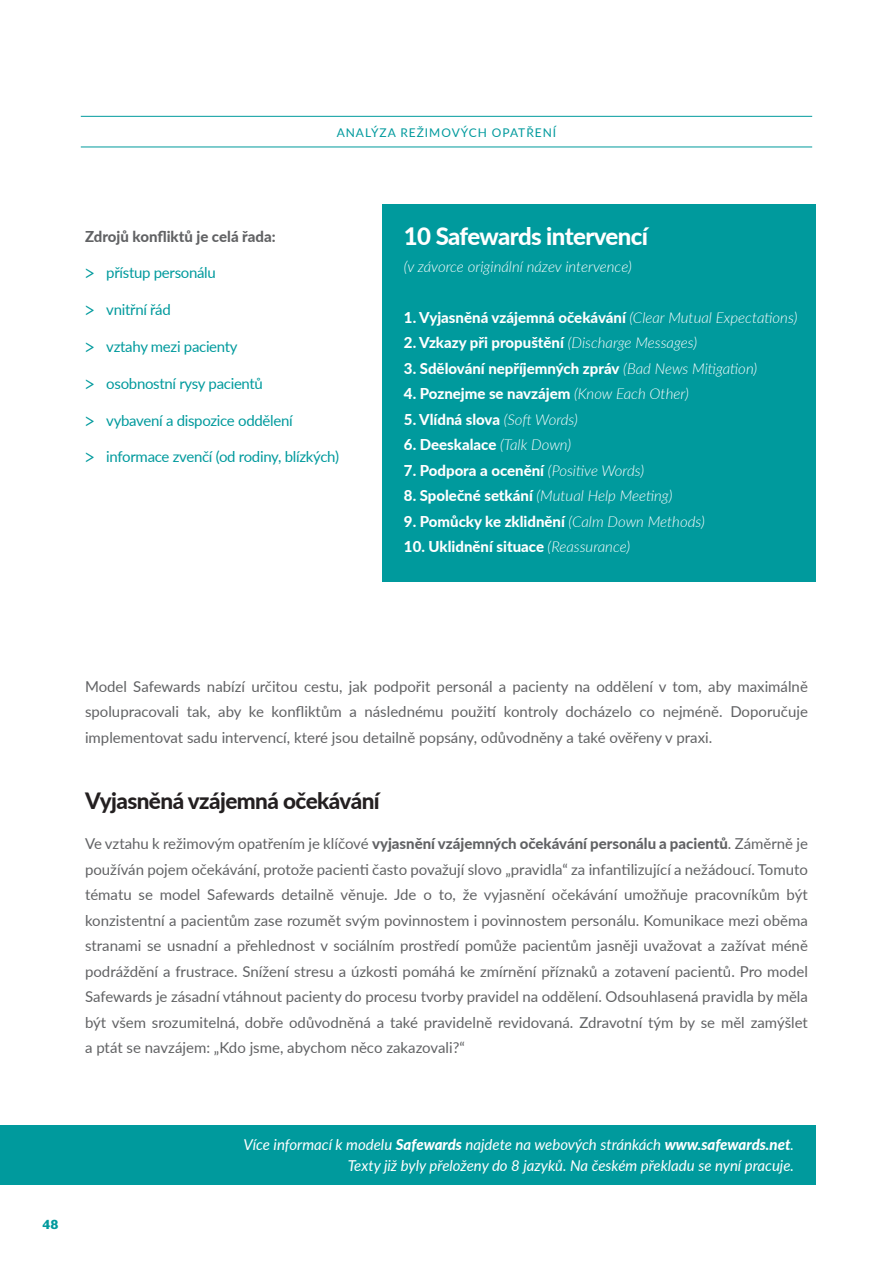
<style>
.page{position:relative;width:893px;height:1263px;background:#fff}
.page>*{position:absolute;margin:0;border:0;box-sizing:border-box;transform-origin:0 0}
.t1{font:800 24px "Lato";letter-spacing:-.025em;color:#fff}
.t2{font:800 22.5px "Lato";letter-spacing:-.025em;color:#231f20}
.t3{font:15px/25.5px "Lato";color:#616264;text-align:justify}
.t4{font:800 15px "Lato";color:#fff}
.t5{font:italic 15px/21px "Lato";color:#fff;text-align:right}
.t6{font:15px "Lato";letter-spacing:-.02em;color:#009a9d}
.t7{font:italic 300 15px "Lato";color:#fff}
.t8{font:800 15px "Lato";color:#616264}
.t9{font:800 13.5px "Gill Sans";color:#009a9d}
.t10{font:12px "Lato";letter-spacing:.08em;color:#009a9d}
.s1{font-family:"Raleway";font-size:18px}
.s2{font-weight:300;font-style:italic}
.s3{font-weight:800;font-style:normal}
.s4{font-weight:800}
</style>
<div class="page">
<hr style="left:81px;top:116px;width:731px;height:1px;background:#009a9d">
<hr style="left:81px;top:147px;width:731px;height:1px;background:#009a9d">
<div style="left:383px;top:204px;width:433px;height:377px;background:#009a9d"></div>
<div style="left:0;top:1125px;width:815px;height:59px;background:#009a9d"></div>
<p class="t10" style="left:337px;top:124px;width:221px">Analýza režimových opatření</p>
<p class="t8" style="left:85px;top:225px;width:192px">Zdrojů konfliktů je celá řada:</p>
<p class="t6" style="left:85px;top:262px;width:132px"><span class="s1">&gt;</span> přístup personálu</p>
<p class="t6" style="left:85px;top:299px;width:87px"><span class="s1">&gt;</span> vnitřní řád</p>
<p class="t6" style="left:85px;top:336px;width:154px"><span class="s1">&gt;</span> vztahy mezi pacienty</p>
<p class="t6" style="left:85px;top:373px;width:179px"><span class="s1">&gt;</span> osobnostní rysy pacientů</p>
<p class="t6" style="left:85px;top:409px;width:209px"><span class="s1">&gt;</span> vybavení a dispozice oddělení</p>
<p class="t6" style="left:85px;top:446px;width:256px"><span class="s1">&gt;</span> informace zvenčí (od rodiny, blízkých)</p>
<h1 class="t1" style="left:404px;top:218px;width:246px">10 Safewards intervencí</h1>
<p class="t7" style="left:404px;top:256px;width:229px">(v závorce originální název intervence)</p>
<p class="t4" style="left:404px;top:306px;width:395px">1. Vyjasněná vzájemná očekávání <span class="s2">(Clear Mutual Expectations)</span></p>
<p class="t4" style="left:404px;top:332px;width:295px">2. Vzkazy při propuštění <span class="s2">(Discharge Messages)</span></p>
<p class="t4" style="left:404px;top:357px;width:355px">3. Sdělování nepříjemných zpráv <span class="s2">(Bad News Mitigation)</span></p>
<p class="t4" style="left:404px;top:383px;width:286px">4. Poznejme se navzájem <span class="s2">(Know Each Other)</span></p>
<p class="t4" style="left:404px;top:408px;width:175px">5. Vlídná slova <span class="s2">(Soft Words)</span></p>
<p class="t4" style="left:404px;top:434px;width:169px">6. Deeskalace <span class="s2">(Talk Down)</span></p>
<p class="t4" style="left:404px;top:459px;width:242px">7. Podpora a ocenění <span class="s2">(Positive Words)</span></p>
<p class="t7" style="left:404px;top:485px;width:270px"><span class="s3">8. Společné setkání</span> (Mutual Help Meeting)</p>
<p class="t4" style="left:404px;top:510px;width:302px">9. Pomůcky ke zklidnění <span class="s2">(Calm Down Methods)</span></p>
<p class="t4" style="left:404px;top:536px;width:228px">10. Uklidnění situace <span class="s2">(Reassurance)</span></p>
<p class="t3" style="left:85px;top:673px;width:724px">Model Safewards nabízí určitou cestu, jak podpořit personál a pacienty na oddělení v tom, aby maximálně spolupracovali tak, aby ke konfliktům a následnému použití kontroly docházelo co nejméně. Doporučuje implementovat sadu intervencí, které jsou detailně popsány, odůvodněny a také ověřeny v praxi.</p>
<h2 class="t2" style="left:85px;top:784px;width:296px">Vyjasněná vzájemná očekávání</h2>
<p class="t3" style="left:85px;top:830px;width:724px">Ve vztahu k režimovým opatřením je klíčové <span class="s4">vyjasnění vzájemných očekávání personálu a pacientů</span>. Záměrně je používán pojem očekávání, protože pacienti často považují slovo „pravidla“ za infantilizující a nežádoucí. Tomuto tématu se model Safewards detailně věnuje. Jde o to, že vyjasnění očekávání umožňuje pracovníkům být konzistentní a pacientům zase rozumět svým povinnostem i povinnostem personálu. Komunikace mezi oběma stranami se usnadní a přehlednost v sociálním prostředí pomůže pacientům jasněji uvažovat a zažívat méně podráždění a frustrace. Snížení stresu a úzkosti pomáhá ke zmírnění příznaků a zotavení pacientů. Pro model Safewards je zásadní vtáhnout pacienty do procesu tvorby pravidel na oddělení. Odsouhlasená pravidla by měla být všem srozumitelná, dobře odůvodněná a také pravidelně revidovaná. Zdravotní tým by se měl zamýšlet a ptát se navzájem: „Kdo jsme, abychom něco zakazovali?“</p>
<p class="t9" style="left:43px;top:1217px;width:18px">48</p>
<p class="t5" style="left:244px;top:1133px;width:552px">Více informací k modelu <span class="s4">Safewards</span> najdete na webových stránkách <span class="s4">www.safewards.net</span>.<br>Texty již byly přeloženy do 8 jazyků. Na českém překladu se nyní pracuje.</p>
</div>
